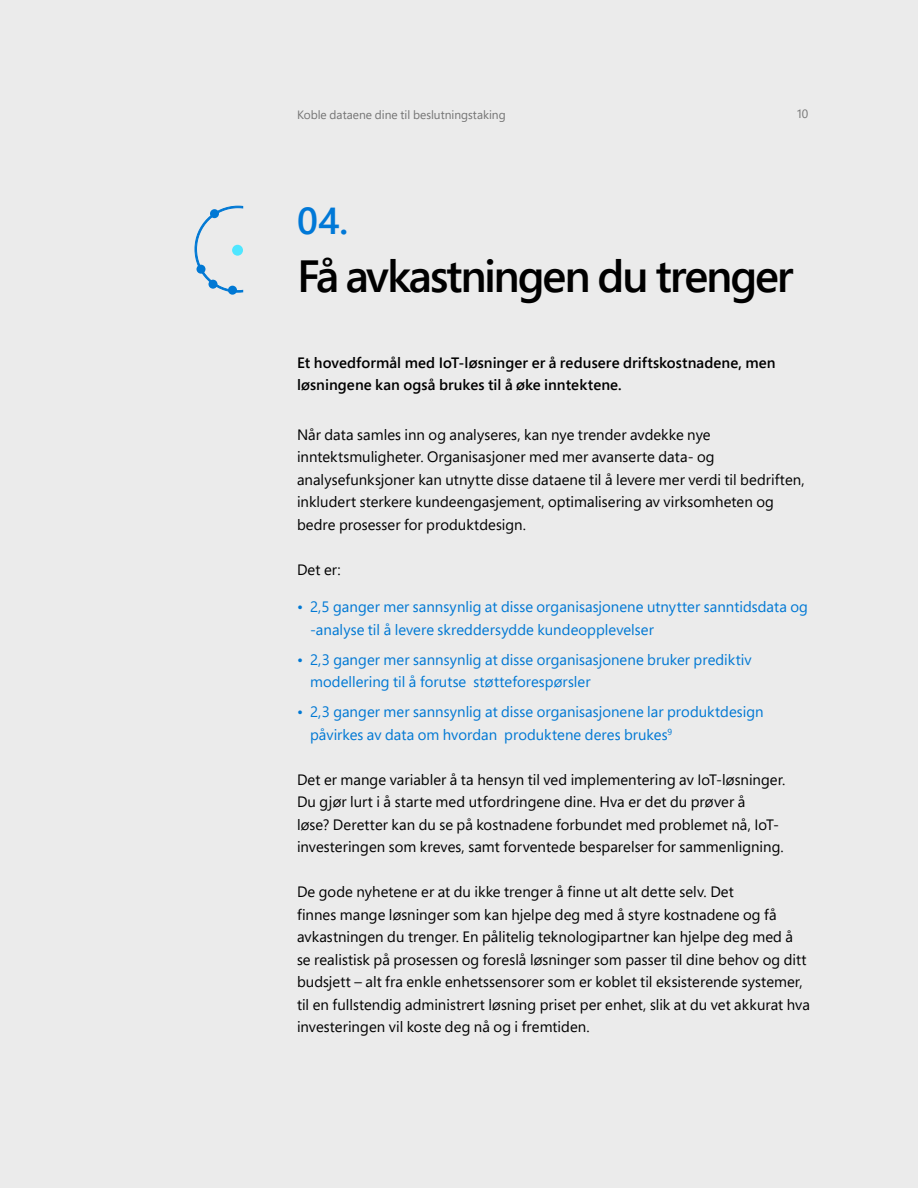
<style>
.page{position:relative;width:918px;height:1188px;background:#ebebeb}
.page>*{position:absolute;margin:0;border:0;box-sizing:border-box;transform-origin:0 0}
.t1{font:600 45px "Segoe Pro";letter-spacing:-.045em;color:#000}
.t2{font:600 37.5px "Segoe Pro";color:#0078d7}
.t3{font:15px/22.5px "Segoe Pro";letter-spacing:.005em;color:#000}
.t4{font:15px/22.5px "Segoe Pro";color:#0078d4}
.t5{font:600 15px/22.5px "Segoe Pro";letter-spacing:.005em;color:#000}
.t6{font:12px "Segoe Pro";color:#757575}
</style>
<div class="page">
<svg style="left:194px;top:205px;width:49px;height:88px"></svg>
<div style="left:232px;top:245px;width:11px;height:11px;background:#4fe6ff;border-radius:50%"></div>
<div style="left:210px;top:209px;width:9px;height:9px;background:#0078d4;border-radius:50%"></div>
<div style="left:228px;top:286px;width:9px;height:9px;background:#0078d4;border-radius:50%"></div>
<div style="left:208px;top:280px;width:10px;height:9px;background:#0078d4;border-radius:50%"></div>
<div style="left:196px;top:265px;width:10px;height:9px;background:#0078d4;border-radius:50%"></div>
<p class="t6" style="left:297px;top:106px;width:210px">Koble dataene dine til beslutningstaking</p>
<p class="t6" style="left:797px;top:106px;width:13px">10</p>
<h2 class="t2" style="left:297px;top:195px;width:53px">04.</h2>
<h1 class="t1" style="left:297px;top:246px;width:498px">Få avkastningen du trenger</h1>
<p class="t5" style="left:297px;top:351px;width:480px">Et hovedformål med IoT-løsninger er å redusere driftskostnadene, men løsningene kan også brukes til å øke inntektene.</p>
<p class="t3" style="left:297px;top:423px;width:509px">Når data samles inn og analyseres, kan nye trender avdekke nye inntektsmuligheter. Organisasjoner med mer avanserte data- og analysefunksjoner kan utnytte disse dataene til å levere mer verdi til bedriften, inkludert sterkere kundeengasjement, optimalisering av virksomheten og bedre prosesser for produktdesign.</p>
<p class="t3" style="left:297px;top:558px;width:45px">Det er:</p>
<p class="t4" style="left:310px;top:595px;width:499px;text-indent:-13px">• 2,5 ganger mer sannsynlig at disse organisasjonene utnytter sanntidsdata og -analyse til å levere skreddersydde kundeopplevelser</p>
<p class="t4" style="left:310px;top:648px;width:443px;text-indent:-13px">• 2,3 ganger mer sannsynlig at disse organisasjonene bruker prediktiv modellering til å forutse støtteforespørsler</p>
<p class="t4" style="left:310px;top:700px;width:455px;text-indent:-13px">• 2,3 ganger mer sannsynlig at disse organisasjonene lar produktdesign påvirkes av data om hvordan produktene deres brukes<sup>9</sup></p>
<p class="t3" style="left:297px;top:768px;width:490px">Det er mange variabler å ta hensyn til ved implementering av IoT-løsninger.<br>Du gjør lurt i å starte med utfordringene dine. Hva er det du prøver å<br>løse? Deretter kan du se på kostnadene forbundet med problemet nå, IoT&shy;investeringen som kreves, samt forventede besparelser for sammenligning.</p>
<p class="t3" style="left:297px;top:880px;width:514px">De gode nyhetene er at du ikke trenger å finne ut alt dette selv. Det<br>finnes mange løsninger som kan hjelpe deg med å styre kostnadene og få avkastningen du trenger. En pålitelig teknologipartner kan hjelpe deg med å se realistisk på prosessen og foreslå løsninger som passer til dine behov og ditt budsjett – alt fra enkle enhetssensorer som er koblet til eksisterende systemer, til en fullstendig administrert løsning priset per enhet, slik at du vet akkurat hva investeringen vil koste deg nå og i fremtiden.</p>
</div>
